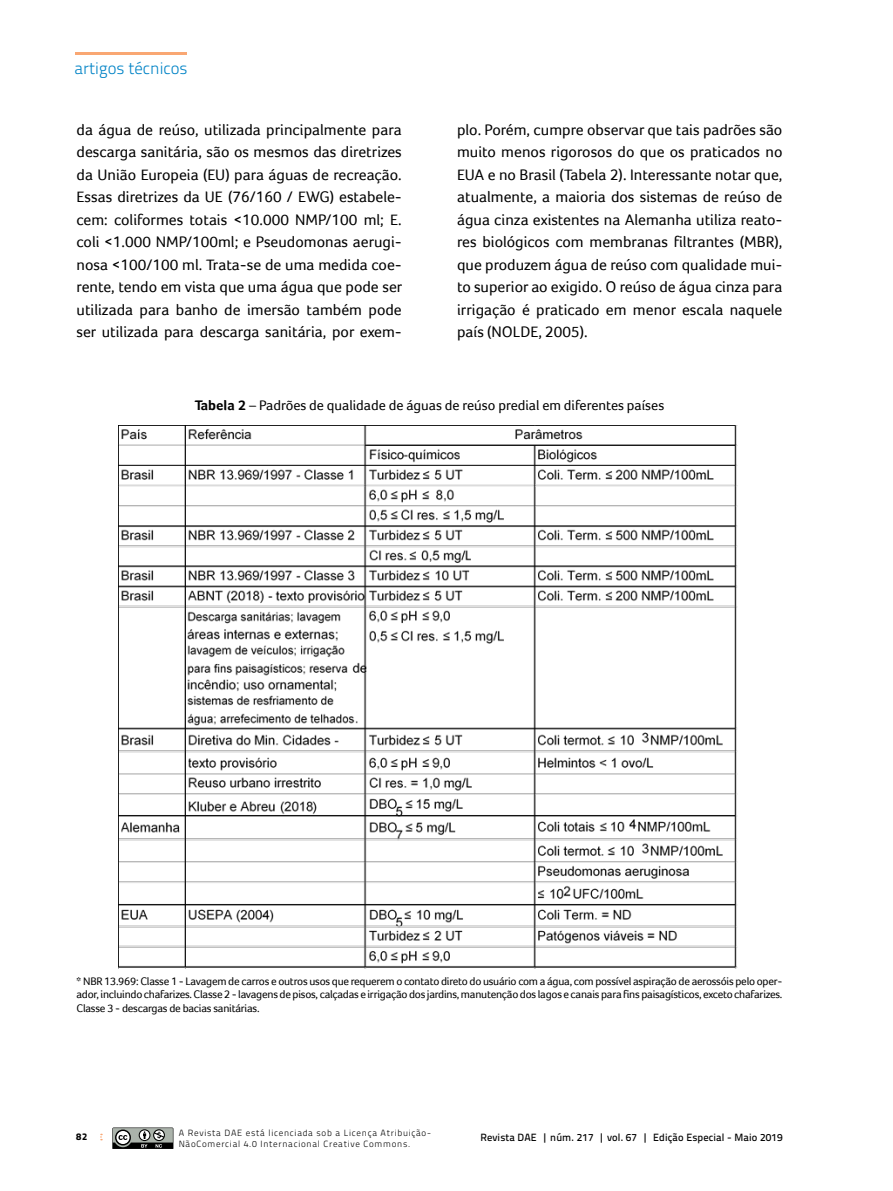
<style>
.page{position:relative;width:893px;height:1191px;background:#fff}
.page>*{position:absolute;margin:0;border:0;box-sizing:border-box;transform-origin:0 0}
.t1{font:300 16.65px "Titillium Text 22 L";color:#0083c6}
.t2{font:15.75px/22.5px "Foco";color:#000;text-align:justify}
.t3{font:14.25px "Foco";color:#000}
.t4{font:11.25px/13.5px "Foco";letter-spacing:-.02em;color:#000;text-align:justify}
.t5{font:500 10.5px "Titillium Text 22 L";letter-spacing:.01em;color:#000}
.t6{font:800 9.75px "Titillium Text 22 L";color:#000}
.t7{font:300 9px/10.5px "Titillium Text 22 L";letter-spacing:.08em;color:#000}
.s1{font-weight:700}
</style>
<div class="page">
<img style="left:118px;top:425px;width:620px;height:544px">
<hr style="left:75px;top:52px;width:112px;height:3px;background:#f9a773">
<svg style="left:112px;top:1127px;width:61px;height:22px"></svg>
<p class="t1" style="left:75px;top:56px;width:115px">artigos técnicos</p>
<p class="t2" style="left:77px;top:118px;width:327px">da água de reúso, utilizada principalmente para descarga sanitária, são os mesmos das diretrizes da União Europeia (EU) para águas de recreação.<br>Essas diretrizes da UE (76/160 / EWG) estabele&shy;cem: coliformes totais &lt;10.000 NMP/100 ml; E. coli &lt;1.000 NMP/100ml; e Pseudomonas aerugi&shy;nosa &lt;100/100 ml. Trata-se de uma medida coe&shy;rente, tendo em vista que uma água que pode ser utilizada para banho de imersão também pode ser utilizada para descarga sanitária, por exem-</p>
<p class="t2" style="left:457px;top:118px;width:327px">plo. Porém, cumpre observar que tais padrões são muito menos rigorosos do que os praticados no EUA e no Brasil (Tabela 2). Interessante notar que, atualmente, a maioria dos sistemas de reúso de água cinza existentes na Alemanha utiliza reato&shy;res biológicos com membranas filtrantes (MBR), que produzem água de reúso com qualidade mui&shy;to superior ao exigido. O reúso de água cinza para irrigação é praticado em menor escala naquele país (NOLDE, 2005).</p>
<p class="t3" style="left:195px;top:397px;width:471px"><span class="s1">Tabela 2</span> – Padrões de qualidade de águas de reúso predial em diferentes países</p>
<p class="t4" style="left:77px;top:974px;width:707px"><span class="s1">*</span> NBR 13.969: Classe 1 - Lavagem de carros e outros usos que requerem o contato direto do usuário com a água, com possível aspiração de aerossóis pelo oper&shy;ador, incluindo chafarizes. Classe 2 - lavagens de pisos, calçadas e irrigação dos jardins, manutenção dos lagos e canais para fins paisagísticos, exceto chafarizes.<br>Classe 3 - descargas de bacias sanitárias.</p>
<p class="t6" style="left:76px;top:1129px;width:13px">82</p>
<p class="t7" style="left:179px;top:1127px;width:254px">A Revista DAE está licenciada sob a Licença Atribuição-<br>NãoComercial 4.0 Internacional Creative Commons.</p>
<p class="t5" style="left:480px;top:1129px;width:304px">Revista DAE | núm. 217 | vol. 67 | Edição Especial - Maio 2019</p>
</div>
